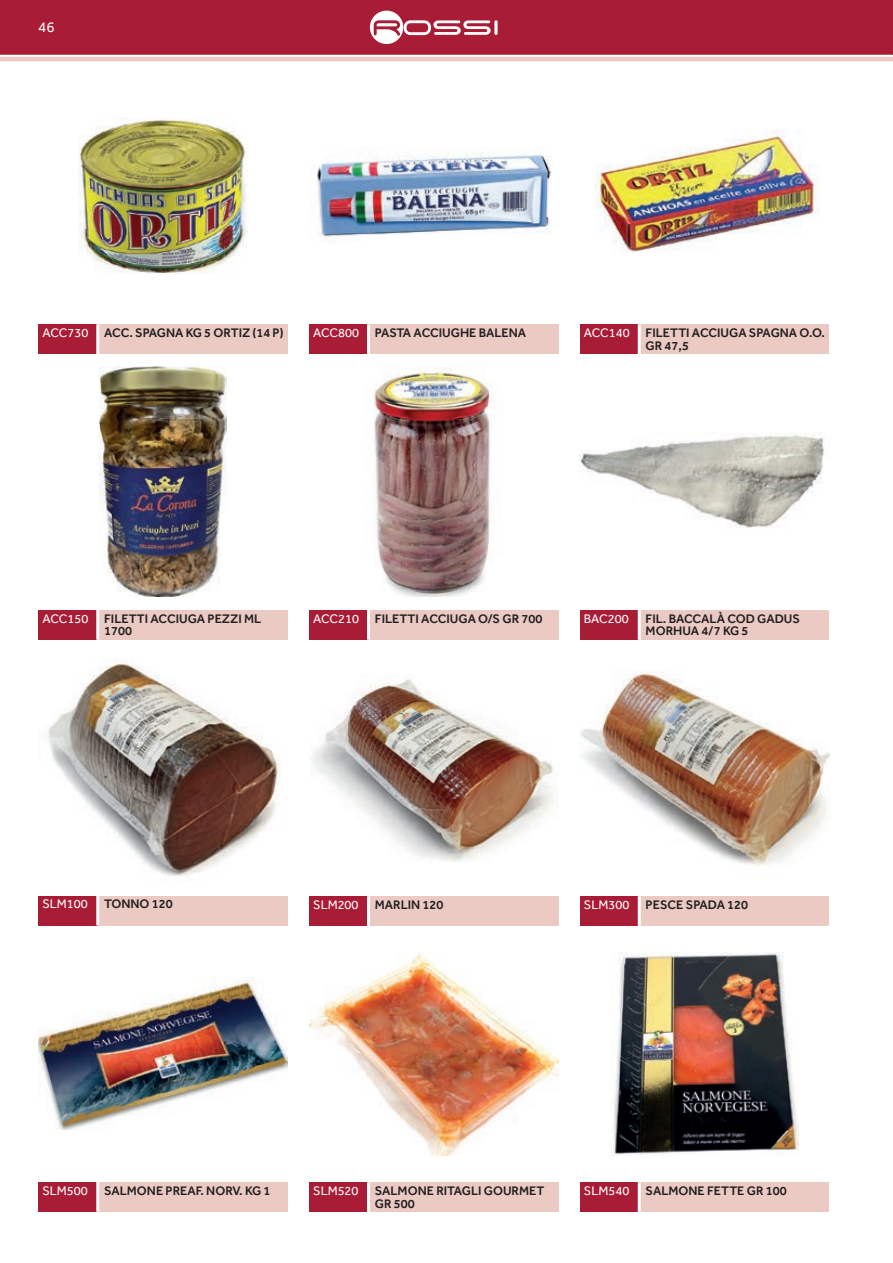
<style>
.page{position:relative;width:893px;height:1263px;background:#fff}
.page>*{position:absolute;margin:0;border:0;box-sizing:border-box;transform-origin:0 0}
.t1{font:15px "Effra";color:#fff}
.DESCR_PROD_IMMAGINE{font:500 12.75px/12.8px "Effra";color:#231f20}
.COD_PROD_IMMAGINE{font:12.75px "Effra";color:#fff}
</style>
<div class="page">
<div style="left:0;top:0;width:893px;height:55px;background:#a91c36"></div>
<div style="left:370px;top:11px;width:33px;height:33px;background:#fff;border-radius:50%"></div>
<svg style="left:494px;top:20px;width:4px;height:15px"></svg>
<svg style="left:374px;top:20px;width:117px;height:16px"></svg>
<hr style="left:0;top:57px;width:893px;height:4px;background:#eacac2">
<img style="left:99px;top:366px;width:128px;height:230px">
<div style="left:38px;top:610px;width:60px;height:30px;background:#a91c36"></div>
<div style="left:98px;top:610px;width:190px;height:30px;background:#eacac2"></div>
<hr style="left:96px;top:610px;width:3px;height:30px;background:#fff">
<img style="left:580px;top:433px;width:244px;height:95px">
<div style="left:580px;top:610px;width:59px;height:30px;background:#a91c36"></div>
<div style="left:639px;top:610px;width:190px;height:30px;background:#eacac2"></div>
<hr style="left:638px;top:610px;width:3px;height:30px;background:#fff">
<img style="left:374px;top:366px;width:118px;height:230px">
<div style="left:309px;top:610px;width:60px;height:30px;background:#a91c36"></div>
<div style="left:369px;top:610px;width:189px;height:30px;background:#eacac2"></div>
<hr style="left:367px;top:610px;width:3px;height:30px;background:#fff">
<img style="left:47px;top:663px;width:233px;height:213px">
<div style="left:38px;top:896px;width:60px;height:29px;background:#a91c36"></div>
<div style="left:98px;top:896px;width:190px;height:29px;background:#eacac2"></div>
<hr style="left:96px;top:896px;width:3px;height:29px;background:#fff">
<img style="left:580px;top:673px;width:249px;height:193px">
<img style="left:312px;top:679px;width:242px;height:182px">
<div style="left:580px;top:896px;width:59px;height:30px;background:#a91c36"></div>
<div style="left:639px;top:896px;width:190px;height:30px;background:#eacac2"></div>
<hr style="left:638px;top:896px;width:3px;height:30px;background:#fff">
<div style="left:309px;top:896px;width:60px;height:30px;background:#a91c36"></div>
<div style="left:369px;top:896px;width:189px;height:30px;background:#eacac2"></div>
<hr style="left:367px;top:896px;width:3px;height:30px;background:#fff">
<img style="left:38px;top:977px;width:250px;height:152px">
<div style="left:38px;top:1182px;width:60px;height:30px;background:#a91c36"></div>
<div style="left:98px;top:1182px;width:190px;height:30px;background:#eacac2"></div>
<hr style="left:96px;top:1182px;width:3px;height:30px;background:#fff">
<img style="left:309px;top:954px;width:249px;height:201px">
<div style="left:309px;top:1182px;width:60px;height:30px;background:#a91c36"></div>
<div style="left:369px;top:1182px;width:189px;height:30px;background:#eacac2"></div>
<hr style="left:367px;top:1182px;width:3px;height:30px;background:#fff">
<div style="left:580px;top:1182px;width:59px;height:30px;background:#a91c36"></div>
<div style="left:639px;top:1182px;width:190px;height:30px;background:#eacac2"></div>
<hr style="left:638px;top:1182px;width:3px;height:30px;background:#fff">
<img style="left:611px;top:952px;width:187px;height:204px">
<img style="left:79px;top:118px;width:168px;height:156px">
<div style="left:38px;top:324px;width:60px;height:30px;background:#a91c36"></div>
<div style="left:98px;top:324px;width:190px;height:30px;background:#eacac2"></div>
<hr style="left:96px;top:324px;width:3px;height:30px;background:#fff">
<img style="left:595px;top:130px;width:224px;height:122px">
<div style="left:309px;top:324px;width:60px;height:30px;background:#a91c36"></div>
<div style="left:369px;top:324px;width:189px;height:30px;background:#eacac2"></div>
<hr style="left:367px;top:324px;width:3px;height:30px;background:#fff">
<img style="left:317px;top:154px;width:235px;height:88px">
<div style="left:580px;top:324px;width:59px;height:30px;background:#a91c36"></div>
<div style="left:639px;top:324px;width:190px;height:30px;background:#eacac2"></div>
<hr style="left:638px;top:324px;width:3px;height:30px;background:#fff">
<p class="t1" style="left:38px;top:18px;width:18px">46</p>
<p class="COD_PROD_IMMAGINE" style="left:43px;top:325px;width:47px">ACC730</p>
<p class="DESCR_PROD_IMMAGINE" style="left:104px;top:326px;width:181px">ACC. SPAGNA KG 5 ORTIZ (14 P)</p>
<p class="COD_PROD_IMMAGINE" style="left:313px;top:325px;width:47px">ACC800</p>
<p class="DESCR_PROD_IMMAGINE" style="left:375px;top:326px;width:153px">PASTA ACCIUGHE BALENA</p>
<p class="COD_PROD_IMMAGINE" style="left:584px;top:325px;width:47px">ACC140</p>
<p class="DESCR_PROD_IMMAGINE" style="left:646px;top:326px;width:181px">FILETTI ACCIUGA SPAGNA O.O.<br>GR 47,5</p>
<p class="COD_PROD_IMMAGINE" style="left:43px;top:611px;width:47px">ACC150</p>
<p class="DESCR_PROD_IMMAGINE" style="left:104px;top:612px;width:159px">FILETTI ACCIUGA PEZZI ML<br>1700</p>
<p class="COD_PROD_IMMAGINE" style="left:584px;top:611px;width:46px">BAC200</p>
<p class="DESCR_PROD_IMMAGINE" style="left:646px;top:612px;width:156px">FIL. BACCALÀ COD GADUS<br>MORHUA 4/7 KG 5</p>
<p class="COD_PROD_IMMAGINE" style="left:313px;top:611px;width:47px">ACC210</p>
<p class="DESCR_PROD_IMMAGINE" style="left:375px;top:612px;width:169px">FILETTI ACCIUGA O/S GR 700</p>
<p class="COD_PROD_IMMAGINE" style="left:43px;top:896px;width:47px">SLM100</p>
<p class="DESCR_PROD_IMMAGINE" style="left:104px;top:898px;width:70px">TONNO 120</p>
<p class="COD_PROD_IMMAGINE" style="left:313px;top:897px;width:47px">SLM200</p>
<p class="DESCR_PROD_IMMAGINE" style="left:375px;top:898px;width:70px">MARLIN 120</p>
<p class="COD_PROD_IMMAGINE" style="left:584px;top:897px;width:47px">SLM300</p>
<p class="DESCR_PROD_IMMAGINE" style="left:646px;top:898px;width:104px">PESCE SPADA 120</p>
<p class="COD_PROD_IMMAGINE" style="left:43px;top:1183px;width:47px">SLM500</p>
<p class="DESCR_PROD_IMMAGINE" style="left:104px;top:1184px;width:168px">SALMONE PREAF. NORV. KG 1</p>
<p class="COD_PROD_IMMAGINE" style="left:313px;top:1183px;width:47px">SLM520</p>
<p class="DESCR_PROD_IMMAGINE" style="left:375px;top:1184px;width:171px">SALMONE RITAGLI GOURMET<br>GR 500</p>
<p class="COD_PROD_IMMAGINE" style="left:584px;top:1183px;width:47px">SLM540</p>
<p class="DESCR_PROD_IMMAGINE" style="left:646px;top:1184px;width:143px">SALMONE FETTE GR 100</p>
</div>
